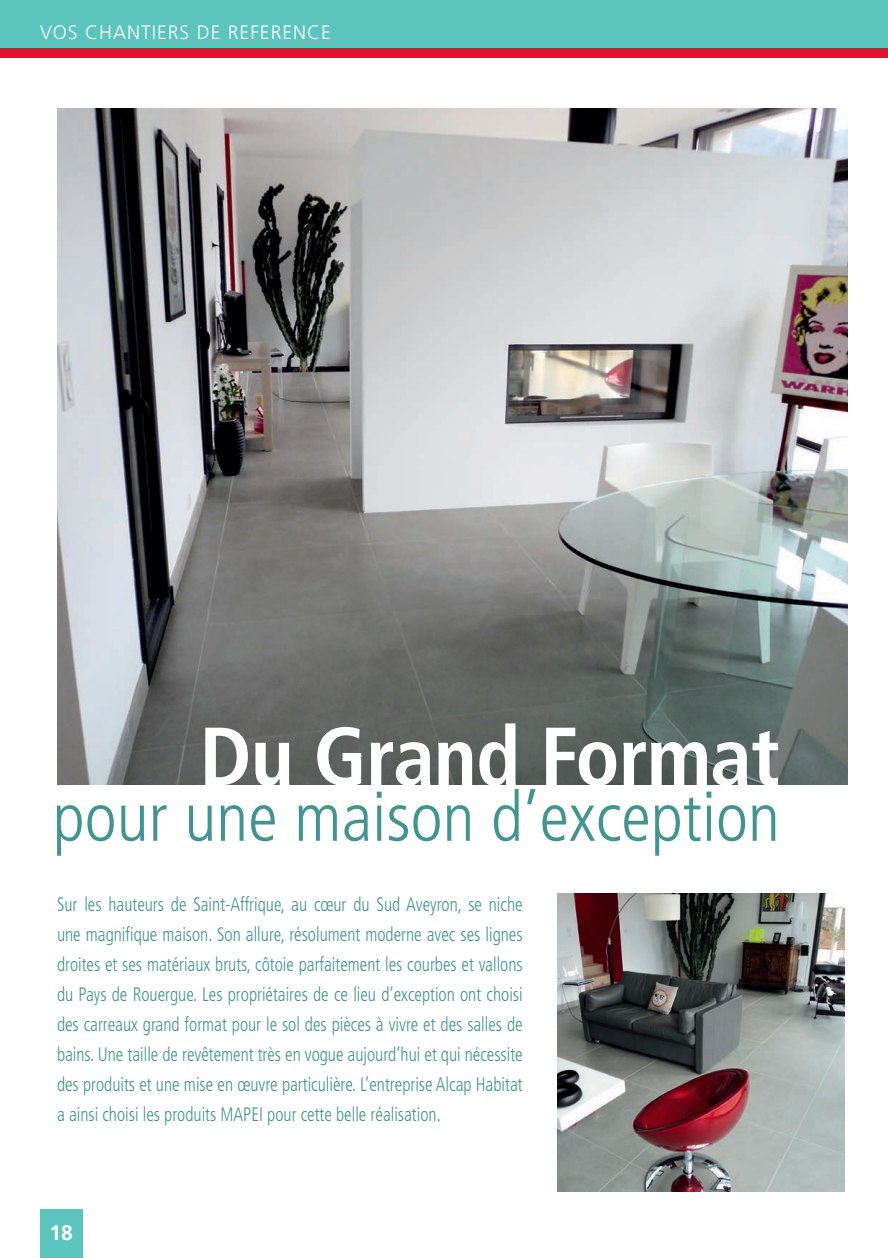
<style>
.page{position:relative;width:888px;height:1258px;background:#fff}
.page>*{position:absolute;margin:0;border:0;box-sizing:border-box;transform-origin:0 0}
.t1{font:700 condensed 82.5px "Frutiger";letter-spacing:-.01em;color:#fff}
.t2{font:300 condensed 69px "Frutiger";color:#419590}
.t3{font:700 21px "Frutiger";color:#fff}
.t4{font:300 condensed 19.5px/30px "Frutiger";color:#419590;text-align:justify;scale:.9 1}
.t5{font:300 19.5px "Frutiger";letter-spacing:.05em;color:#fff}
</style>
<div class="page">
<img style="left:57px;top:108px;width:791px;height:676px">
<img style="left:557px;top:894px;width:287px;height:297px">
<div style="left:0;top:0;width:888px;height:49px;background:#5ac4bd"></div>
<div style="left:0;top:49px;width:888px;height:9px;background:#d71634"></div>
<div style="left:40px;top:1209px;width:43px;height:49px;background:#5ac4bd"></div>
<p class="t5" style="left:40px;top:22px;width:233px">VOS CHANTIERS DE REFERENCE</p>
<p class="t1" style="left:200px;top:708px;width:582px">Du Grand Format</p>
<p class="t2" style="left:53px;top:778px;width:729px">pour une maison d’exception</p>
<p class="t4" style="left:57px;top:889px;width:519px">Sur les hauteurs de Saint-Affrique, au cœur du Sud Aveyron, se niche une magnifique maison. Son allure, résolument moderne avec ses lignes droites et ses matériaux bruts, côtoie parfaitement les courbes et vallons du Pays de Rouergue. Les propriétaires de ce lieu d’exception ont choisi des carreaux grand format pour le sol des pièces à vivre et des salles de bains. Une taille de revêtement très en vogue aujourd’hui et qui nécessite des produits et une mise en œuvre particulière. L’entreprise Alcap Habitat a ainsi choisi les produits MAPEI pour cette belle réalisation.</p>
<p class="t3" style="left:50px;top:1220px;width:25px">18</p>
</div>
